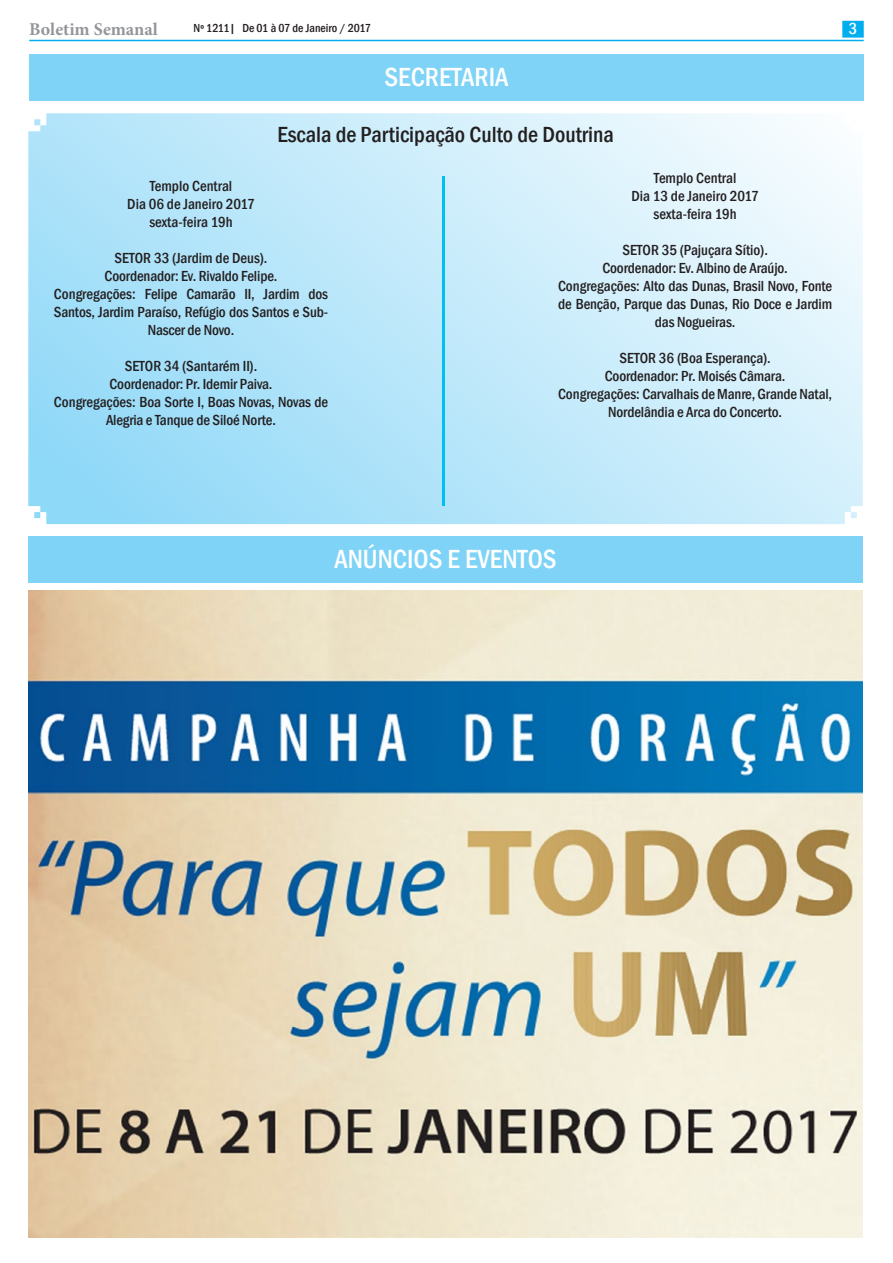
<style>
.page{position:relative;width:893px;height:1263px;background:#fff}
.page>*{position:absolute;margin:0;border:0;box-sizing:border-box;transform-origin:0 0}
.t1{font:500 condensed 27px "Franklin Gothic";color:#fff}
.t2{font:500 condensed 22.5px "Franklin Gothic";color:#231f20}
.t3{font:700 18px "Minion Pro";color:#939598}
.t4{font:500 condensed 16.5px "Franklin Gothic";color:#fff}
.t5{font:500 condensed 15px/18px "Franklin Gothic";letter-spacing:-.01em;color:#231f20;text-align:center}
.t6{font:500 condensed 12px "Franklin Gothic";color:#231f20}
</style>
<div class="page">
<hr style="left:29px;top:40px;width:835px;height:1px;background:#00aeef">
<div style="left:842px;top:21px;width:22px;height:17px;background:#00aeef;border:2px solid #00aeef"></div>
<div style="left:29px;top:54px;width:835px;height:47px;background:#7ed3f7"></div>
<div style="left:28px;top:536px;width:835px;height:47px;background:#7ed3f7"></div>
<svg style="left:28px;top:113px;width:835px;height:411px;background:#c2e9fa"></svg>
<hr style="left:442px;top:176px;width:3px;height:329px;background:#00c0f3">
<img style="left:28px;top:591px;width:835px;height:646px">
<p class="t3" style="left:29px;top:16px;width:130px">Boletim Semanal</p>
<p class="t6" style="left:194px;top:20px;width:179px">Nº 1211| De 01 à 07 de Janeiro / 2017</p>
<p class="t4" style="left:849px;top:18px;width:10px">3</p>
<h1 class="t1" style="left:384px;top:60px;width:126px">SECRETARIA</h1>
<h2 class="t2" style="left:277px;top:120px;width:338px">Escala de Participação Culto de Doutrina</h2>
<p class="t5" style="left:127px;top:177px;width:129px">Templo Central<br>Dia 06 de Janeiro 2017 sexta-feira 19h</p>
<p class="t5" style="left:54px;top:249px;width:276px">SETOR 33 (Jardim de Deus).<br>Coordenador: Ev. Rivaldo Felipe.<br>Congregações: Felipe Camarão II, Jardim dos Santos, Jardim Paraíso, Refúgio dos Santos e Sub-Nascer de Novo.</p>
<p class="t5" style="left:54px;top:357px;width:276px">SETOR 34 (Santarém II).<br>Coordenador: Pr. Idemir Paiva.<br>Congregações: Boa Sorte I, Boas Novas, Novas de Alegria e Tanque de Siloé Norte.</p>
<p class="t5" style="left:631px;top:168px;width:129px">Templo Central<br>Dia 13 de Janeiro 2017 sexta-feira 19h</p>
<p class="t5" style="left:558px;top:240px;width:276px">SETOR 35 (Pajuçara Sítio).<br>Coordenador: Ev. Albino de Araújo.<br>Congregações: Alto das Dunas, Brasil Novo, Fonte de Benção, Parque das Dunas, Rio Doce e Jardim das Nogueiras.</p>
<p class="t5" style="left:558px;top:348px;width:276px">SETOR 36 (Boa Esperança).<br>Coordenador: Pr. Moisés Câmara.<br>Congregações: Carvalhais de Manre, Grande Natal, Nordelândia e Arca do Concerto.</p>
<h1 class="t1" style="left:334px;top:542px;width:224px">ANÚNCIOS E EVENTOS</h1>
</div>
